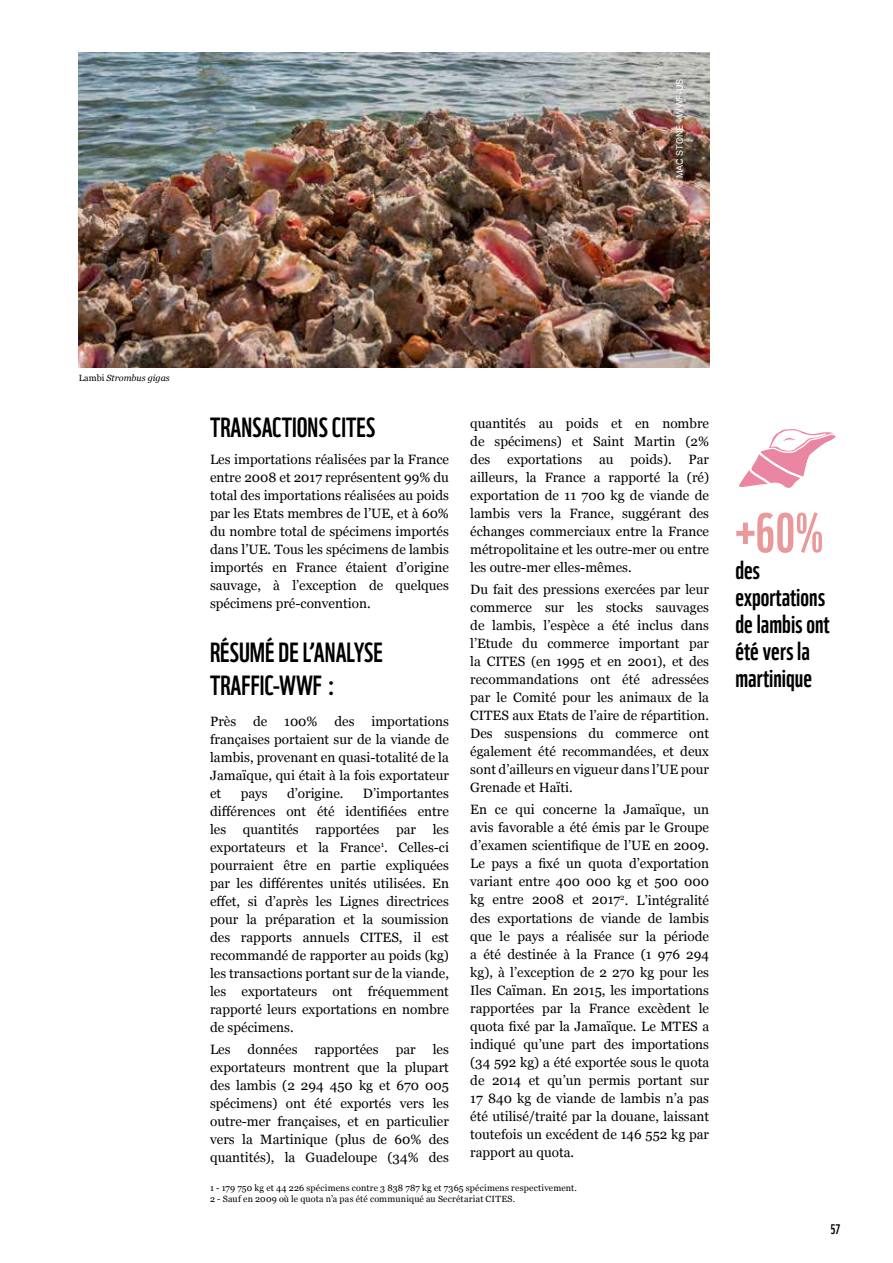
<style>
.page{position:relative;width:893px;height:1263px;background:#fff}
.page>*{position:absolute;margin:0;border:0;box-sizing:border-box;transform-origin:0 0}
.t1{font:54px "WWF";color:#ea999a}
.t2{font:27px/33px "WWF";color:#000}
.t3{font:25.5px/27px "WWF";color:#000}
.t4{font:13.5px/18px "Georgia";color:#000;text-align:justify}
.t5{font:13.5px "WWF";color:#000}
.t6{font:9px/10.5px "Georgia";letter-spacing:.02em;color:#000}
.t7{font:italic 9px "Georgia";color:#000}
.t8{font:9px "Arial";color:#fff}
.s1{font-style:normal}
</style>
<div class="page">
<img style="left:79px;top:52px;width:630px;height:316px">
<svg style="left:739px;top:429px;width:97px;height:59px"></svg>
<p class="t8" style="left:674px;top:187px;width:110px;rotate:-90deg">© MAC STONE - WWF-US</p>
<p class="t7" style="left:79px;top:371px;width:93px"><span class="s1">Lambi</span> Strombus gigas</p>
<h2 class="t2" style="left:210px;top:408px;width:167px">TRANSACTIONS CITES</h2>
<p class="t4" style="left:210px;top:449px;width:240px">Les importations réalisées par la France entre 2008 et 2017 représentent 99% du total des importations réalisées au poids par les Etats membres de l’UE, et à 60% du nombre total de spécimens importés dans l’UE. Tous les spécimens de lambis importés en France étaient d’origine sauvage, à l’exception de quelques spécimens pré-convention.</p>
<h2 class="t2" style="left:210px;top:633px;width:174px">RÉSUMÉ DE L’ANALYSE<br>TRAFFIC-WWF :</h2>
<p class="t4" style="left:210px;top:712px;width:240px">Près de 100% des importations françaises portaient sur de la viande de lambis, provenant en quasi-totalité de la Jamaïque, qui était à la fois exportateur et</p>
<p class="t4" style="left:241px;top:783px;width:28px">pays</p>
<p class="t4" style="left:287px;top:783px;width:58px">d’origine.</p>
<p class="t4" style="left:210px;top:783px;width:240px;text-indent:153px">D’importantes différences ont été identifiées entre les quantités rapportées par les exportateurs et la France<sup>1</sup>. Celles-ci pourraient être en partie expliquées par les différentes unités utilisées. En effet, si d’après les Lignes directrices pour la préparation et la soumission des rapports annuels CITES, il est recommandé de rapporter au poids (kg) les transactions portant sur de la viande, les exportateurs ont fréquemment rapporté leurs exportations en nombre de spécimens.</p>
<p class="t4" style="left:210px;top:1040px;width:22px">Les</p>
<p class="t4" style="left:248px;top:1040px;width:51px">données</p>
<p class="t4" style="left:315px;top:1040px;width:66px">rapportées</p>
<p class="t4" style="left:396px;top:1040px;width:22px">par</p>
<p class="t4" style="left:210px;top:1040px;width:240px;text-indent:223px">les exportateurs montrent que la plupart des lambis (2 294 450 kg et 670 005 spécimens) ont été exportés vers les outre-mer françaises, et en particulier vers la Martinique (plus de 60% des quantités), la Guadeloupe (34% des</p>
<p class="t4" style="left:470px;top:414px;width:240px">quantités au poids et en nombre de spécimens) et Saint Martin (2% des exportations au poids). Par ailleurs, la France a rapporté la (ré) exportation de 11 700 kg de viande de lambis vers la France, suggérant des échanges commerciaux entre la France métropolitaine et les outre-mer ou entre les outre-mer elles-mêmes.</p>
<p class="t4" style="left:470px;top:580px;width:240px">Du fait des pressions exercées par leur commerce sur les stocks sauvages de lambis, l’espèce a été inclus dans l’Etude du commerce important par la CITES (en 1995 et en 2001), et des recommandations ont été adressées par le Comité pour les animaux de la CITES aux Etats de l’aire de répartition.<br>Des suspensions du commerce ont également été recommandées, et deux sont d’ailleurs en vigueur dans l’UE pour Grenade et Haïti.</p>
<p class="t4" style="left:470px;top:800px;width:240px">En ce qui concerne la Jamaïque, un avis favorable a été émis par le Groupe d’examen scientifique de l’UE en 2009.<br>Le pays a fixé un quota d’exportation variant entre 400 000 kg et 500 000 kg entre 2008 et 2017<sup>2</sup>. L’intégralité des exportations de viande de lambis que le pays a réalisée sur la période a été destinée à la France (1 976 294 kg), à l’exception de 2 270 kg pour les Iles Caïman. En 2015, les importations rapportées par la France excèdent le quota fixé par la Jamaïque. Le MTES a indiqué qu’une part des importations (34 592 kg) a été exportée sous le quota de 2014 et qu’un permis portant sur 17 840 kg de viande de lambis n’a pas été utilisé/traité par la douane, laissant toutefois un excédent de 146 552 kg par rapport au quota.</p>
<p class="t6" style="left:210px;top:1182px;width:368px">1 - 179 750 kg et 44 226 spécimens contre 3 838 787 kg et 7365 spécimens respectivement.<br>2 - Sauf en 2009 où le quota n’a pas été communiqué au Secrétariat CITES.</p>
<h1 class="t1" style="left:735px;top:491px;width:90px">+60%</h1>
<h3 class="t3" style="left:735px;top:554px;width:96px">des exportations de lambis ont été vers la martinique</h3>
<p class="t5" style="left:830px;top:1219px;width:11px">57</p>
</div>
